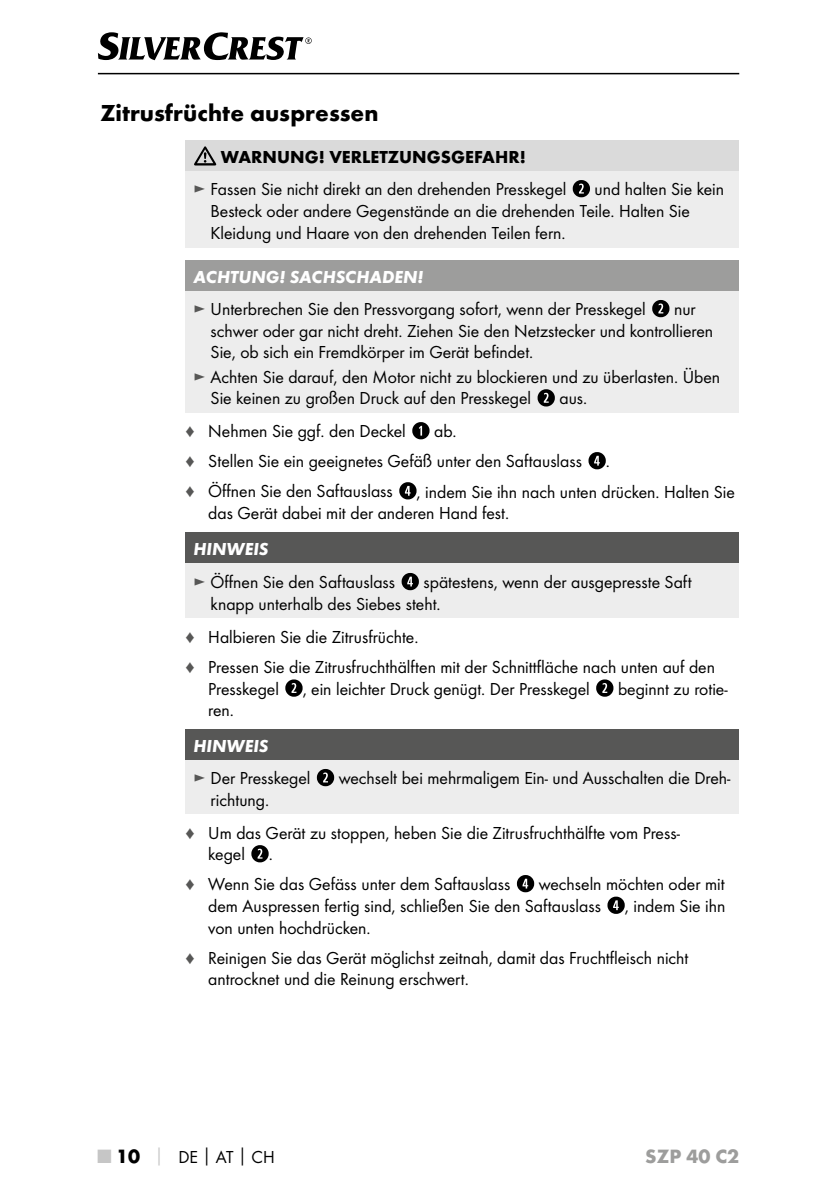
<style>
.page{position:relative;width:840px;height:1191px;background:#fff}
.page>*{position:absolute;margin:0;border:0;box-sizing:border-box;transform-origin:0 0}
.t1{font:700 24px "Futura";color:#000}
.t2{font:700 20px "Futura";color:#9d9d9c}
.t3{font:18px/21.6px "Futura Boo";color:#000}
.t4{font:italic 700 18px "Futura";color:#fff}
.t5{font:700 18px "Futura";color:#000}
.s1{color:#575756}
.s2{font-family:"Arial";color:#575756}
.s3{font-family:"Futura";font-weight:700;font-size:20px;color:#c6c6c6}
.s4{font-family:"Futura";font-weight:700;font-size:20px}
.s5{font-family:"Futura";font-weight:700;color:#c6c6c6}
.s6{font-family:"Futura";font-weight:700}
</style>
<div class="page">
<hr style="left:98px;top:73px;width:640px;height:1px;background:#000">
<svg style="left:98px;top:32px;width:213px;height:28px"></svg>
<div style="left:185px;top:140px;width:553px;height:31px;background:#dadada"></div>
<div style="left:185px;top:171px;width:553px;height:76px;background:#ededed"></div>
<svg style="left:194px;top:146px;width:22px;height:19px"></svg>
<svg style="left:572px;top:180px;width:17px;height:17px"></svg>
<div style="left:185px;top:261px;width:553px;height:30px;background:#9d9d9c"></div>
<div style="left:185px;top:291px;width:553px;height:121px;background:#ededed"></div>
<svg style="left:652px;top:300px;width:17px;height:17px"></svg>
<svg style="left:537px;top:389px;width:17px;height:17px"></svg>
<svg style="left:412px;top:422px;width:17px;height:17px"></svg>
<svg style="left:588px;top:452px;width:17px;height:17px"></svg>
<svg style="left:399px;top:482px;width:17px;height:17px"></svg>
<div style="left:185px;top:533px;width:553px;height:30px;background:#575756"></div>
<div style="left:185px;top:563px;width:553px;height:55px;background:#ededed"></div>
<svg style="left:401px;top:573px;width:17px;height:17px"></svg>
<svg style="left:285px;top:679px;width:17px;height:17px"></svg>
<svg style="left:596px;top:679px;width:17px;height:17px"></svg>
<div style="left:185px;top:730px;width:553px;height:30px;background:#575756"></div>
<div style="left:185px;top:760px;width:553px;height:53px;background:#ededed"></div>
<svg style="left:317px;top:769px;width:17px;height:17px"></svg>
<svg style="left:251px;top:845px;width:17px;height:17px"></svg>
<svg style="left:516px;top:875px;width:18px;height:17px"></svg>
<svg style="left:607px;top:896px;width:17px;height:18px"></svg>
<h1 class="t1" style="left:100px;top:98px;width:279px">Zitrusfrüchte auspressen</h1>
<p class="t5" style="left:221px;top:146px;width:306px">WARNUNG! VERLETZUNGSGEFAHR!</p>
<p class="t3" style="left:193px;top:178px;width:374px"><span class="s1">►</span> Fassen Sie nicht direkt an den drehenden Presskegel</p>
<p class="t3" style="left:210px;top:178px;width:514px;text-indent:384px">und halten Sie kein<br>Besteck oder andere Gegenstände an die drehenden Teile. Halten Sie<br>Kleidung und Haare von den drehenden Teilen fern.</p>
<p class="t4" style="left:193px;top:266px;width:231px">ACHTUNG! SACHSCHADEN!</p>
<p class="t3" style="left:193px;top:298px;width:453px"><span class="s1">►</span> Unterbrechen Sie den Pressvorgang sofort, wenn der Presskegel</p>
<p class="t3" style="left:210px;top:298px;width:503px;text-indent:463px">nur schwer oder gar nicht dreht. Ziehen Sie den Netzstecker und kontrollieren<br>Sie, ob sich ein Fremdkörper im Gerät befindet.</p>
<p class="t3" style="left:210px;top:366px;width:510px;text-indent:-17px"><span class="s1">►</span> Achten Sie darauf, den Motor nicht zu blockieren und zu überlasten. Üben<br>Sie keinen zu großen Druck auf den Presskegel</p>
<p class="t3" style="left:559px;top:387px;width:27px">aus.</p>
<p class="t3" style="left:185px;top:420px;width:222px"><span class="s2">♦</span> Nehmen Sie ggf. den Deckel</p>
<p class="t3" style="left:185px;top:416px;width:398px;line-height:30px;text-indent:248px">ab.<br><span class="s2">♦</span> Stellen Sie ein geeignetes Gefäß unter den Saftauslass</p>
<p class="t3" style="left:605px;top:450px;width:3px">.</p>
<p class="t3" style="left:185px;top:480px;width:209px"><span class="s2">♦</span> Öffnen Sie den Saftauslass</p>
<p class="t3" style="left:208px;top:480px;width:528px;text-indent:208px">, indem Sie ihn nach unten drücken. Halten Sie das Gerät dabei mit der anderen Hand fest.</p>
<p class="t4" style="left:193px;top:538px;width:76px">HINWEIS</p>
<p class="t3" style="left:193px;top:571px;width:203px"><span class="s1">►</span> Öffnen Sie den Saftauslass</p>
<p class="t3" style="left:210px;top:571px;width:482px;text-indent:213px">spätestens, wenn der ausgepresste Saft knapp unterhalb des Siebes steht.</p>
<p class="t3" style="left:185px;top:621px;width:530px;line-height:30px"><span class="s2">♦</span> Halbieren Sie die Zitrusfrüchte.<br><span class="s2">♦</span> Pressen Sie die Zitrusfruchthälften mit der Schnittfläche nach unten auf den</p>
<p class="t3" style="left:208px;top:677px;width:72px">Presskegel</p>
<p class="t3" style="left:302px;top:677px;width:288px">, ein leichter Druck genügt. Der Presskegel</p>
<p class="t3" style="left:617px;top:677px;width:111px">beginnt zu rotie-</p>
<p class="t3" style="left:208px;top:699px;width:25px">ren.</p>
<p class="t4" style="left:193px;top:735px;width:76px">HINWEIS</p>
<p class="t3" style="left:193px;top:767px;width:118px"><span class="s1">►</span> Der Presskegel</p>
<p class="t3" style="left:338px;top:767px;width:393px">wechselt bei mehrmaligem Ein- und Ausschalten die Dreh-</p>
<p class="t3" style="left:185px;top:783px;width:495px;line-height:33px;text-indent:25px">richtung.<br><span class="s2">♦</span> Um das Gerät zu stoppen, heben Sie die Zitrusfruchthälfte vom Press-</p>
<p class="t3" style="left:208px;top:843px;width:38px">kegel</p>
<p class="t3" style="left:185px;top:839px;width:326px;line-height:30px;text-indent:83px">.<br><span class="s2">♦</span> Wenn Sie das Gefäss unter dem Saftauslass</p>
<p class="t3" style="left:208px;top:873px;width:517px;text-indent:330px">wechseln möchten oder mit dem Auspressen fertig sind, schließen Sie den Saftauslass</p>
<p class="t3" style="left:624px;top:895px;width:102px">, indem Sie ihn</p>
<p class="t3" style="left:185px;top:912px;width:504px;line-height:30px;text-indent:23px">von unten hochdrücken.<br><span class="s2">♦</span> Reinigen Sie das Gerät möglichst zeitnah, damit das Fruchtfleisch nicht</p>
<p class="t3" style="left:208px;top:968px;width:259px">antrocknet und die Reinung erschwert.</p>
<p class="t3" style="left:98px;top:1145px;width:178px"><span class="s3">■</span> <span class="s4">10</span> <span class="s5">│</span> DE<span class="s6">│</span>AT<span class="s6">│</span>CH</p>
<p class="t2" style="left:645px;top:1143px;width:95px">SZP 40 C2</p>
</div>
